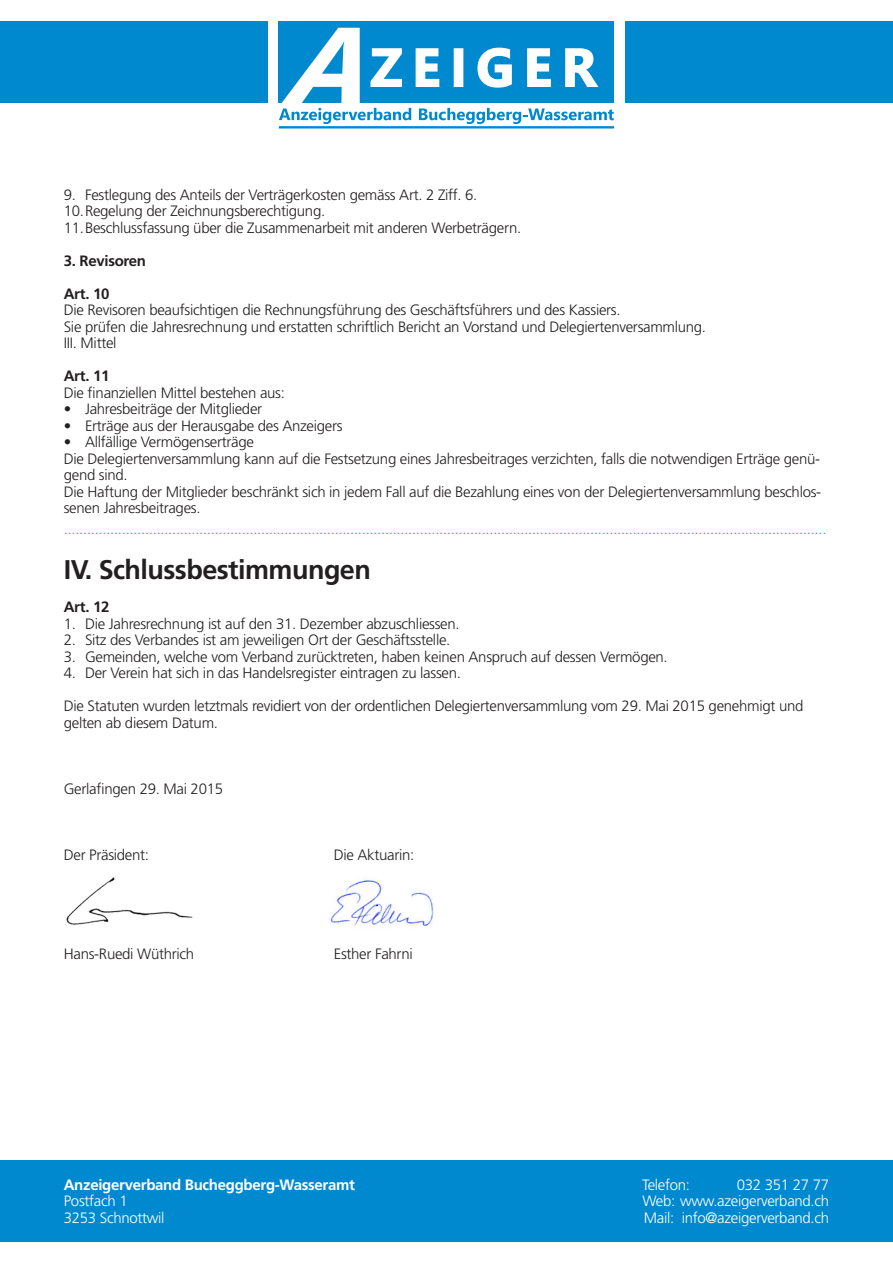
<style>
.page{position:relative;width:893px;height:1263px;background:#fff}
.page>*{position:absolute;margin:0;border:0;box-sizing:border-box;transform-origin:0 0}
.t1{font:700 27px "Frutiger";letter-spacing:-.02em;color:#231f20}
.t2{font:300 15px/16.5px "Frutiger";letter-spacing:-.02em;color:#231f20}
.t3{font:300 15px "Frutiger";color:#00aeef}
.t4{font:300 15px/16.5px "Frutiger";letter-spacing:-.02em;color:#fff}
.t5{font:700 15px "Frutiger";letter-spacing:-.02em;color:#fff}
.t6{font:700 15px "Frutiger";letter-spacing:-.02em;color:#231f20}
</style>
<div class="page">
<div style="left:0;top:1160px;width:893px;height:82px;background:#0089cf"></div>
<div style="left:0;top:21px;width:268px;height:82px;background:#0089cf"></div>
<div style="left:625px;top:21px;width:268px;height:82px;background:#0089cf"></div>
<div style="left:279px;top:21px;width:335px;height:82px;background:#0089cf"></div>
<svg style="left:279px;top:28px;width:335px;height:96px"></svg>
<hr style="left:279px;top:126px;width:335px;height:2px;background:#0089cf">
<img style="left:66px;top:877px;width:127px;height:48px">
<img style="left:330px;top:880px;width:104px;height:46px">
<p class="t2" style="left:64px;top:186px;width:459px">9. Festlegung des Anteils der Verträgerkosten gemäss Art. 2 Ziff. 6.<br>10.Regelung der Zeichnungsberechtigung.<br>11.Beschlussfassung über die Zusammenarbeit mit anderen Werbeträgern.</p>
<p class="t6" style="left:64px;top:251px;width:84px">3. Revisoren</p>
<p class="t6" style="left:64px;top:284px;width:47px">Art. 10</p>
<p class="t2" style="left:64px;top:302px;width:644px">Die Revisoren beaufsichtigen die Rechnungsführung des Geschäftsführers und des Kassiers.<br>Sie prüfen die Jahresrechnung und erstatten schriftlich Bericht an Vorstand und Delegiertenversammlung.<br>III. Mittel</p>
<p class="t6" style="left:64px;top:367px;width:47px">Art. 11</p>
<p class="t2" style="left:64px;top:384px;width:223px">Die finanziellen Mittel bestehen aus:</p>
<p class="t2" style="left:64px;top:401px;width:200px">• Jahresbeiträge der Mitglieder</p>
<p class="t2" style="left:64px;top:417px;width:280px">• Erträge aus der Herausgabe des Anzeigers</p>
<p class="t2" style="left:64px;top:434px;width:759px">• Allfällige Vermögenserträge<br>Die Delegiertenversammlung kann auf die Festsetzung eines Jahresbeitrages verzichten, falls die notwendigen Erträge genü&shy;gend sind.<br>Die Haftung der Mitglieder beschränkt sich in jedem Fall auf die Bezahlung eines von der Delegiertenversammlung beschlos&shy;senen Jahresbeitrages.</p>
<p class="t3" style="left:64px;top:520px;width:764px">.....................................................................................................................................................................................................</p>
<h1 class="t1" style="left:64px;top:554px;width:309px">IV. Schlussbestimmungen</h1>
<p class="t6" style="left:64px;top:598px;width:47px">Art. 12</p>
<p class="t2" style="left:64px;top:615px;width:397px">1. Die Jahresrechnung ist auf den 31. Dezember abzuschliessen.</p>
<p class="t2" style="left:64px;top:632px;width:388px">2. Sitz des Verbandes ist am jeweiligen Ort der Geschäftsstelle.</p>
<p class="t2" style="left:64px;top:648px;width:605px">3. Gemeinden, welche vom Verband zurücktreten, haben keinen Anspruch auf dessen Vermögen.</p>
<p class="t2" style="left:64px;top:665px;width:399px">4. Der Verein hat sich in das Handelsregister eintragen zu lassen.</p>
<p class="t2" style="left:64px;top:698px;width:741px">Die Statuten wurden letztmals revidiert von der ordentlichen Delegiertenversammlung vom 29. Mai 2015 genehmigt und gelten ab diesem Datum.</p>
<p class="t2" style="left:64px;top:780px;width:161px">Gerlafingen 29. Mai 2015</p>
<p class="t2" style="left:64px;top:846px;width:87px">Der Präsident:</p>
<p class="t2" style="left:334px;top:846px;width:82px">Die Aktuarin:</p>
<p class="t2" style="left:64px;top:945px;width:132px">Hans-Ruedi Wüthrich</p>
<p class="t2" style="left:334px;top:945px;width:81px">Esther Fahrni</p>
<p class="t5" style="left:64px;top:1175px;width:293px">Anzeigerverband Bucheggberg-Wasseramt</p>
<p class="t4" style="left:64px;top:1193px;width:102px">Postfach 1<br>3253 Schnottwil</p>
<p class="t4" style="left:642px;top:1176px;width:49px">Telefon:</p>
<p class="t4" style="left:642px;top:1176px;width:188px;text-align:justify;text-indent:94px">032 351 27 77<br>Web: www.azeigerverband.ch Mail: info@azeigerverband.ch</p>
</div>
